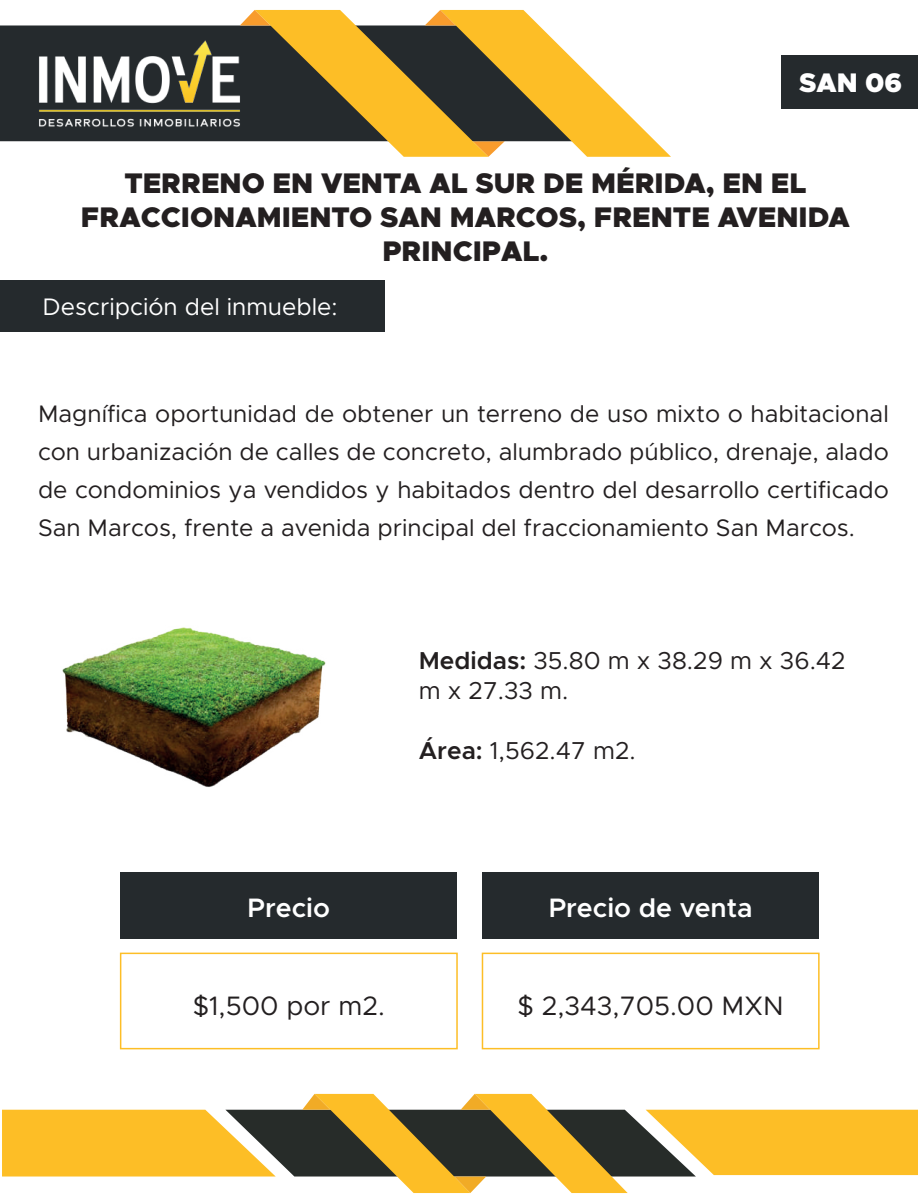
<style>
.page{position:relative;width:918px;height:1200px;background:#fff}
.page>*{position:absolute;margin:0;border:0;box-sizing:border-box;transform-origin:0 0}
.t1{font:900 28.5px/34.2px "Metropolis";color:#231f20;text-align:center}
.t2{font:900 27px "Metropolis";color:#fff}
.t3{font:26.7px "Metropolis";color:#231f20}
.t4{font:600 26.7px "Metropolis";color:#fff}
.t5{font:24.6px/30px "Metropolis";color:#231f20}
.t6{font:24px/38.1px "Metropolis";color:#231f20;text-align:justify}
.t7{font:24px "Metropolis";color:#fff}
.s1{font-weight:600}
</style>
<div class="page">
<div style="left:0;top:25px;width:240px;height:116px;background:#252a2d"></div>
<svg style="left:240px;top:10px;width:431px;height:147px"></svg>
<img style="left:32px;top:38px;width:216px;height:91px">
<svg style="left:2px;top:1094px;width:916px;height:99px"></svg>
<img style="left:62px;top:627px;width:264px;height:160px">
<div style="left:0;top:280px;width:384px;height:51px;background:#252a2d"></div>
<div style="left:121px;top:872px;width:336px;height:66px;background:#252a2d"></div>
<div style="left:120px;top:953px;width:338px;height:96px;border:2px solid #fdbe26"></div>
<div style="left:482px;top:872px;width:337px;height:66px;background:#252a2d"></div>
<div style="left:482px;top:953px;width:338px;height:96px;border:2px solid #fdbe26"></div>
<div style="left:782px;top:56px;width:136px;height:53px;background:#252a2d"></div>
<p class="t2" style="left:799px;top:65px;width:105px">SAN 06</p>
<p class="t1" style="left:81px;top:166px;width:770px">TERRENO EN VENTA AL SUR DE MÉRIDA, EN EL<br>FRACCIONAMIENTO SAN MARCOS, FRENTE AVENIDA<br>PRINCIPAL.</p>
<p class="t7" style="left:43px;top:291px;width:296px">Descripción del inmueble:</p>
<p class="t6" style="left:38px;top:395px;width:852px">Magnífica oportunidad de obtener un terreno de uso mixto o habitacional con urbanización de calles de concreto, alumbrado público, drenaje, alado de condominios ya vendidos y habitados dentro del desarrollo certificado San Marcos, frente a avenida principal del fraccionamiento San Marcos.</p>
<p class="t5" style="left:419px;top:646px;width:428px"><span class="s1">Medidas:</span> 35.80 m x 38.29 m x 36.42 m x 27.33 m.</p>
<p class="t5" style="left:419px;top:736px;width:219px"><span class="s1">Área:</span> 1,562.47 m2.</p>
<p class="t4" style="left:248px;top:891px;width:84px">Precio</p>
<p class="t3" style="left:193px;top:989px;width:194px">$1,500 por m2.</p>
<p class="t4" style="left:549px;top:891px;width:206px">Precio de venta</p>
<p class="t3" style="left:518px;top:989px;width:268px">$ 2,343,705.00 MXN</p>
</div>
